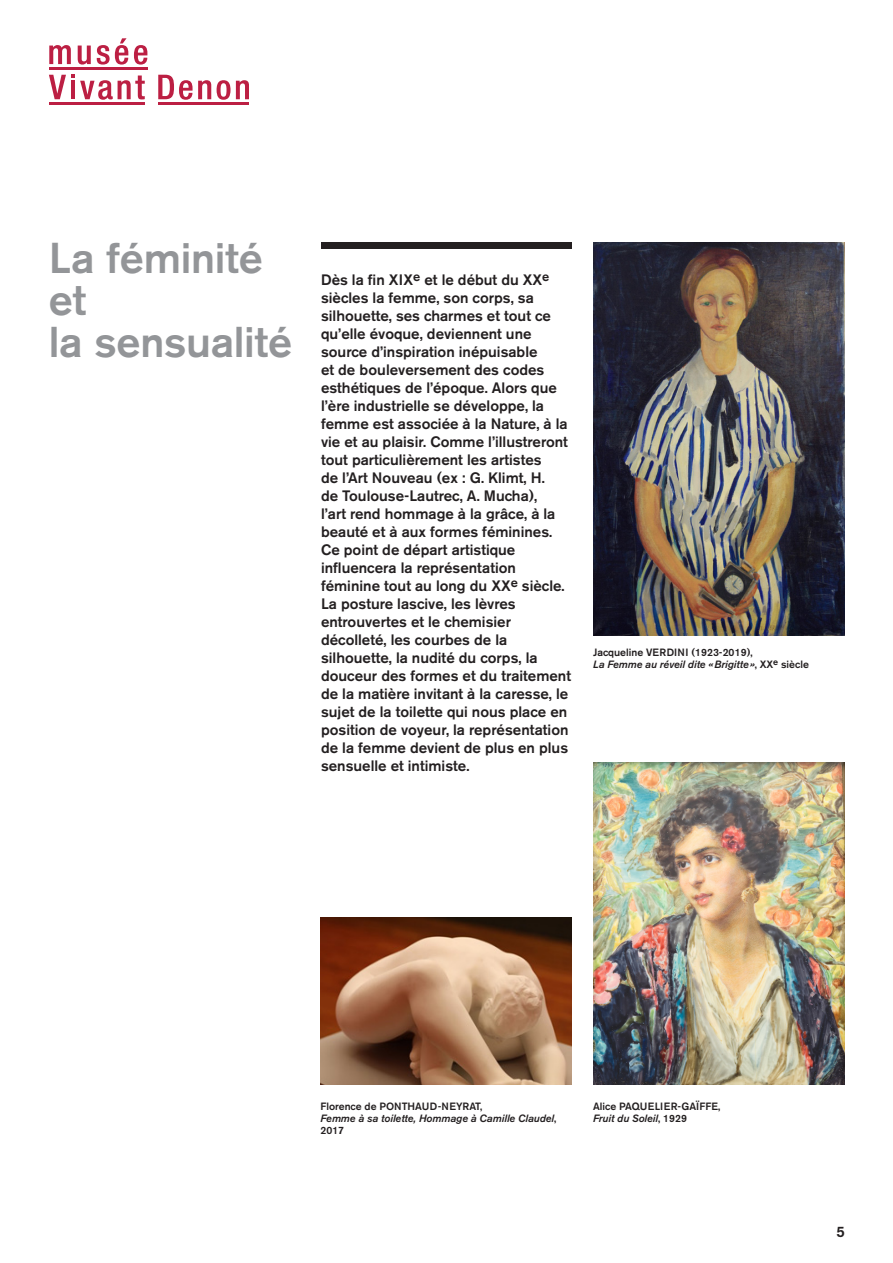
<style>
.page{position:relative;width:893px;height:1263px;background:#fff}
.page>*{position:absolute;margin:0;border:0;box-sizing:border-box;transform-origin:0 0}
.t1{font:500 42.75px/42px "Akzidenz Grotesk BE";letter-spacing:-.005em;color:#939598}
.t2{font:500 15px/18px "Akzidenz Grotesk BE";color:#231f20}
.t3{font:italic 500 10.5px/12px "Akzidenz Grotesk BE";color:#231f20}
.t4{font:500 10.5px "Akzidenz Grotesk BE";color:#231f20}
.s1{font-style:normal}
</style>
<div class="page">
<div style="left:321px;top:242px;width:251px;height:7px;background:#231f20"></div>
<svg style="left:49px;top:74px;width:96px;height:26px"></svg>
<svg style="left:49px;top:45px;width:22px;height:19px"></svg>
<svg style="left:78px;top:46px;width:13px;height:19px"></svg>
<svg style="left:97px;top:38px;width:31px;height:27px"></svg>
<svg style="left:134px;top:45px;width:13px;height:20px"></svg>
<hr style="left:49px;top:67px;width:98px;height:3px;background:#bc1f43">
<hr style="left:158px;top:102px;width:91px;height:3px;background:#bc1f43">
<hr style="left:49px;top:102px;width:96px;height:3px;background:#bc1f43">
<svg style="left:158px;top:75px;width:53px;height:25px"></svg>
<svg style="left:217px;top:80px;width:13px;height:20px"></svg>
<svg style="left:236px;top:80px;width:13px;height:19px"></svg>
<img style="left:593px;top:242px;width:251px;height:393px">
<img style="left:593px;top:762px;width:251px;height:323px">
<img style="left:321px;top:918px;width:251px;height:167px">
<p class="t1" style="left:49px;top:236px;width:215px">La féminité et</p>
<p class="t1" style="left:49px;top:320px;width:245px">la sensualité</p>
<p class="t2" style="left:321px;top:271px;width:248px">Dès la fin XIX<sup>e</sup> et le début du XX<sup>e </sup>siècles la femme, son corps, sa silhouette, ses charmes et tout ce qu’elle évoque, deviennent une source d’inspiration inépuisable<br>et de bouleversement des codes esthétiques de l’époque. Alors que l’ère industrielle se développe, la femme est associée à la Nature, à la vie et au plaisir. Comme l’illustreront tout particulièrement les artistes<br>de l’Art Nouveau (ex : G. Klimt, H.<br>de Toulouse-Lautrec, A. Mucha),<br>l’art rend hommage à la grâce, à la beauté et à aux formes féminines.<br>Ce point de départ artistique</p>
<p class="t2" style="left:321px;top:559px;width:196px">influencera la représentation</p>
<p class="t2" style="left:321px;top:577px;width:245px">féminine tout au long du XX<sup>e</sup> siècle.</p>
<p class="t2" style="left:321px;top:595px;width:196px">La posture lascive, les lèvres</p>
<p class="t2" style="left:321px;top:613px;width:191px">entrouvertes et le chemisier</p>
<p class="t2" style="left:321px;top:631px;width:188px">décolleté, les courbes de la</p>
<p class="t2" style="left:321px;top:649px;width:251px">silhouette, la nudité du corps, la douceur des formes et du traitement de la matière invitant à la caresse, le sujet de la toilette qui nous place en position de voyeur, la représentation de la femme devient de plus en plus sensuelle et intimiste.</p>
<p class="t4" style="left:593px;top:646px;width:161px">Jacqueline VERDINI (1923-2019),</p>
<p class="t3" style="left:593px;top:658px;width:217px">La Femme au réveil dite «Brigitte»<span class="s1">, XX</span><sup>e</sup> <span class="s1">siècle</span></p>
<p class="t4" style="left:321px;top:1099px;width:163px">Florence de PONTHAUD-NEYRAT,</p>
<p class="t3" style="left:321px;top:1112px;width:237px">Femme à sa toilette, Hommage à Camille Claudel<span class="s1">,<br>2017</span></p>
<p class="t4" style="left:593px;top:1099px;width:129px">Alice PAQUELIER-GAÏFFE,</p>
<p class="t3" style="left:593px;top:1112px;width:95px">Fruit du Soleil<span class="s1">, 1929</span></p>
<p class="t2" style="left:836px;top:1222px;width:10px">5</p>
</div>
